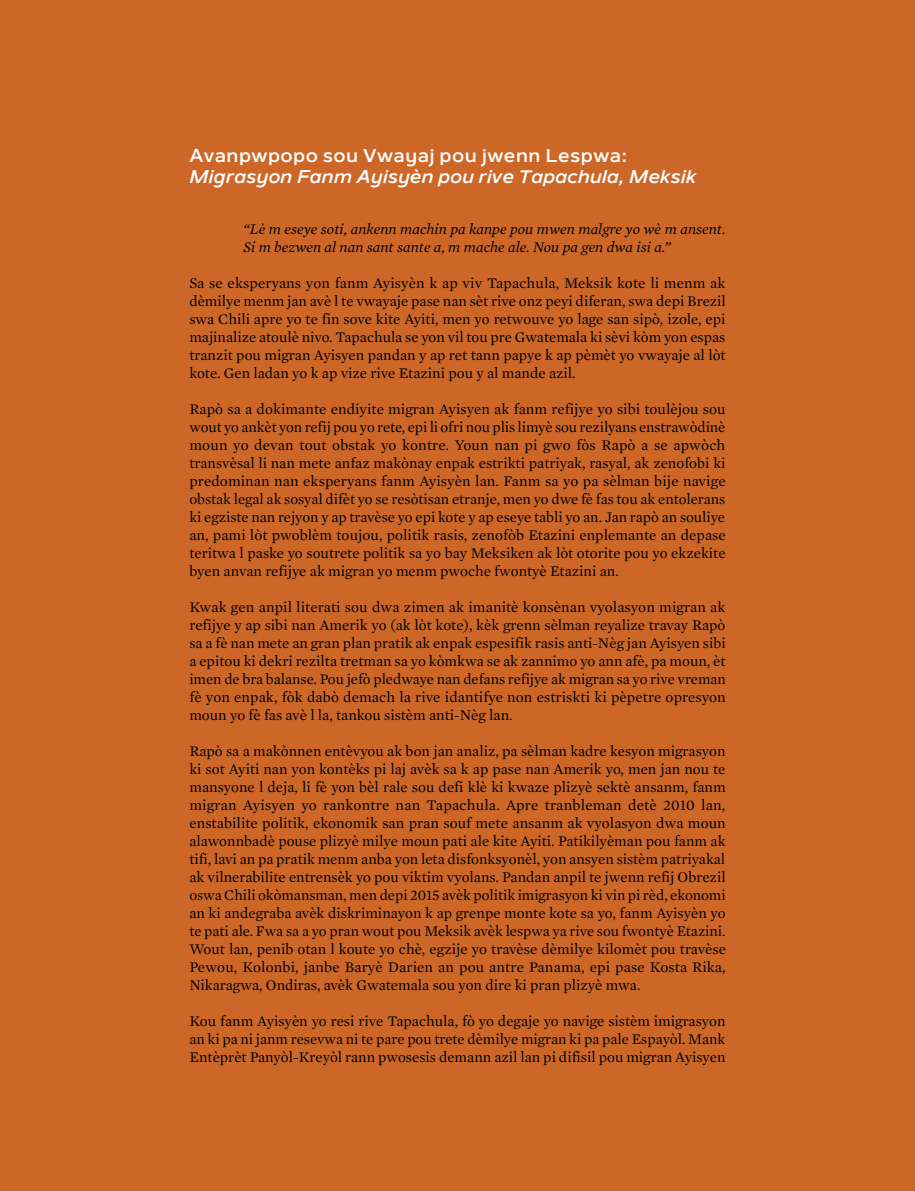
<style>
.page{position:relative;width:915px;height:1191px;background:#fff}
.page>*{position:absolute;margin:0;border:0;box-sizing:border-box;transform-origin:0 0}
.t1{font:italic 700 18px "Nolan";letter-spacing:.025em;color:#fff}
.t2{font:700 18px "Nolan";letter-spacing:.025em;color:#fff}
.t3{font:15px/18px "Mercury Text G1 Roman";color:#000;text-align:justify}
.t4{font:italic 15px/18px "Mercury Text G1";color:#000}
</style>
<div class="page">
<div style="left:0;top:0;width:914px;height:1191px;background:#cc6728"></div>
<p class="t2" style="left:189px;top:145px;width:439px">Avanpwpopo sou Vwayaj pou jwenn Lespwa:</p>
<p class="t1" style="left:189px;top:166px;width:508px">Migrasyon Fanm Ayisyèn pou rive Tapachula, Meksik</p>
<p class="t4" style="left:243px;top:220px;width:483px">“Lè m eseye soti, ankenn machin pa kanpe pou mwen malgre yo wè m ansent.<br>Si m bezwen al nan sant sante a, m mache ale. Nou pa gen dwa isi a.”</p>
<p class="t3" style="left:189px;top:274px;width:538px">Sa se eksperyans yon fanm Ayisyèn k ap viv Tapachula, Meksik kote li menm ak dèmilye menm jan avè l te vwayaje pase nan sèt rive onz peyi diferan, swa depi Brezil swa Chili apre yo te fin sove kite Ayiti, men yo retwouve yo lage san sipò, izole, epi majinalize atoulè nivo. Tapachula se yon vil tou pre Gwatemala ki sèvi kòm yon espas tranzit pou migran Ayisyen pandan y ap ret tann papye k ap pèmèt yo vwayaje al lòt kote. Gen ladan yo k ap vize rive Etazini pou y al mande azil.</p>
<p class="t3" style="left:189px;top:400px;width:537px">Rapò sa a dokimante endiyite migran Ayisyen ak fanm refijye yo sibi toulèjou sou wout yo ankèt yon refij pou yo rete, epi li ofri nou plis limyè sou rezilyans enstrawòdinè moun yo devan tout obstak yo kontre. Youn nan pi gwo fòs Rapò a se apwòch transvèsal li nan mete anfaz makònay enpak estrikti patriyak, rasyal, ak zenofobi ki predominan nan eksperyans fanm Ayisyèn lan. Fanm sa yo pa sèlman bije navige obstak legal ak sosyal difèt yo se resòtisan etranje, men yo dwe fè fas tou ak entolerans ki egziste nan rejyon y ap travèse yo epi kote y ap eseye tabli yo an. Jan rapò an souliye an, pami lòt pwoblèm toujou, politik rasis, zenofòb Etazini enplemante an depase teritwa l paske yo soutrete politik sa yo bay Meksiken ak lòt otorite pou yo ekzekite byen anvan refijye ak migran yo menm pwoche fwontyè Etazini an.</p>
<p class="t3" style="left:189px;top:598px;width:538px">Kwak gen anpil literati sou dwa zimen ak imanitè konsènan vyolasyon migran ak refijye y ap sibi nan Amerik yo (ak lòt kote), kèk grenn sèlman reyalize travay Rapò sa a fè nan mete an gran plan pratik ak enpak espesifik rasis anti-Nèg jan Ayisyen sibi a epitou ki dekri rezilta tretman sa yo kòmkwa se ak zannimo yo ann afè, pa moun, èt imen de bra balanse. Pou jefò pledwaye nan defans refijye ak migran sa yo rive vreman fè yon enpak, fòk dabò demach la rive idantifye non estriskti ki pèpetre opresyon moun yo fè fas avè l la, tankou sistèm anti-Nèg lan.</p>
<p class="t3" style="left:189px;top:742px;width:538px">Rapò sa a makònnen entèvyou ak bon jan analiz, pa sèlman kadre kesyon migrasyon ki sot Ayiti nan yon kontèks pi laj avèk sa k ap pase nan Amerik yo, men jan nou te mansyone l deja, li fè yon bèl rale sou defi klè ki kwaze plizyè sektè ansanm, fanm migran Ayisyen yo rankontre nan Tapachula. Apre tranbleman detè 2010 lan, enstabilite politik, ekonomik san pran souf mete ansanm ak vyolasyon dwa moun alawonnbadè pouse plizyè milye moun pati ale kite Ayiti. Patikilyèman pou fanm ak tifi, lavi an pa pratik menm anba yon leta disfonksyonèl, yon ansyen sistèm patriyakal ak vilnerabilite entrensèk yo pou viktim vyolans. Pandan anpil te jwenn refij Obrezil oswa Chili okòmansman, men depi 2015 avèk politik imigrasyon ki vin pi rèd, ekonomi an ki andegraba avèk diskriminayon k ap grenpe monte kote sa yo, fanm Ayisyèn yo te pati ale. Fwa sa a yo pran wout pou Meksik avèk lespwa ya rive sou fwontyè Etazini.<br>Wout lan, penib otan l koute yo chè, egzije yo travèse dèmilye kilomèt pou travèse Pewou, Kolonbi, janbe Baryè Darien an pou antre Panama, epi pase Kosta Rika, Nikaragwa, Ondiras, avèk Gwatemala sou yon dire ki pran plizyè mwa.</p>
<p class="t3" style="left:189px;top:1012px;width:537px">Kou fanm Ayisyèn yo resi rive Tapachula, fò yo degaje yo navige sistèm imigrasyon an ki pa ni janm resevwa ni te pare pou trete dèmilye migran ki pa pale Espayòl. Mank Entèprèt Panyòl-Kreyòl rann pwosesis demann azil lan pi difisil pou migran Ayisyen</p>
</div>
